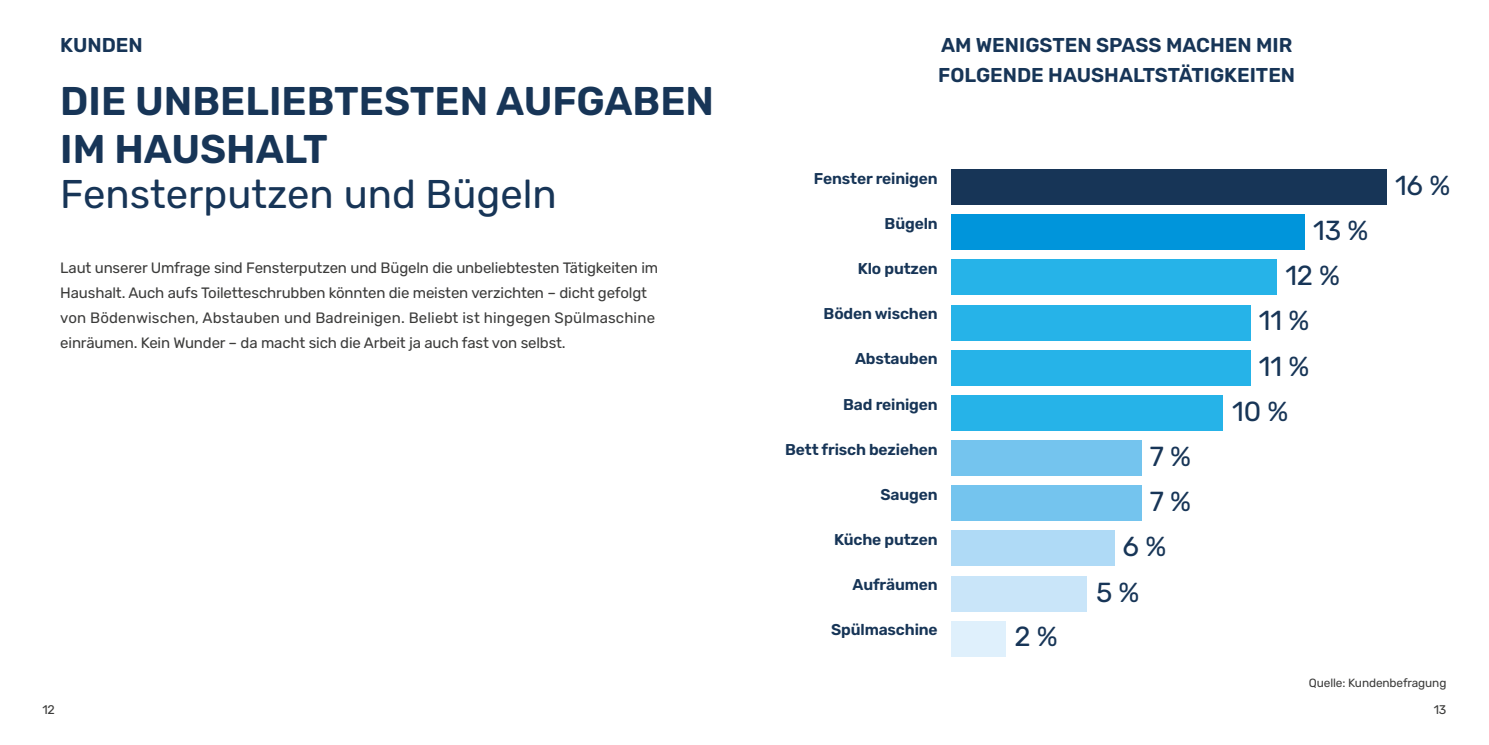
<style>
.page{position:relative;width:1489px;height:745px;background:#fff}
.page>*{position:absolute;margin:0;border:0;box-sizing:border-box;transform-origin:0 0}
.t1{font:600 40px/48px "Rubik";color:#173557}
.t2{font:40px "Rubik";color:#173557}
.t3{font:27.5px/45.1px "Rubik";letter-spacing:-.01em;color:#173557}
.t4{font:600 20px/30px "Rubik";color:#173557}
.t5{font:600 15.62px "Rubik";letter-spacing:-.01em;color:#173557}
.t6{font:15px/25px "Rubik";letter-spacing:-.01em;color:#3c3c3b}
.t7{font:12.5px "Rubik";color:#3c3c3b}
.t8{font:11.88px "Rubik";letter-spacing:-.01em;color:#3c3c3b}
</style>
<div class="page">
<div style="left:950px;top:530px;width:164px;height:36px;background:#afdaf6"></div>
<div style="left:950px;top:575px;width:136px;height:36px;background:#c9e5f9"></div>
<div style="left:950px;top:620px;width:55px;height:36px;background:#dff0fc"></div>
<div style="left:950px;top:485px;width:191px;height:35px;background:#74c4ee"></div>
<div style="left:950px;top:440px;width:191px;height:35px;background:#74c4ee"></div>
<div style="left:950px;top:349px;width:300px;height:36px;background:#26b3e8"></div>
<div style="left:950px;top:304px;width:300px;height:36px;background:#26b3e8"></div>
<div style="left:950px;top:214px;width:354px;height:36px;background:#0095db"></div>
<div style="left:950px;top:169px;width:435px;height:36px;background:#173557"></div>
<div style="left:950px;top:395px;width:272px;height:35px;background:#26b3e8"></div>
<div style="left:950px;top:259px;width:326px;height:36px;background:#26b3e8"></div>
<h3 class="t4" style="left:60px;top:31px;width:84px">KUNDEN</h3>
<h1 class="t1" style="left:60px;top:79px;width:655px">DIE UNBELIEBTESTEN AUFGABEN<br>IM HAUSHALT</h1>
<h1 class="t2" style="left:60px;top:165px;width:498px">Fensterputzen und Bügeln</h1>
<p class="t6" style="left:60px;top:256px;width:599px">Laut unserer Umfrage sind Fensterputzen und Bügeln die unbeliebtesten Tätigkeiten im Haushalt. Auch aufs Toiletteschrubben könnten die meisten verzichten – dicht gefolgt von Bödenwischen, Abstauben und Badreinigen. Beliebt ist hingegen Spülmaschine einräumen. Kein Wunder – da macht sich die Arbeit ja auch fast von selbst.</p>
<h3 class="t4" style="left:938px;top:31px;width:358px">AM WENIGSTEN SPASS MACHEN MIR<br>FOLGENDE HAUSHALTSTÄTIGKEITEN</h3>
<p class="t5" style="left:814px;top:167px;width:125px">Fenster reinigen</p>
<p class="t5" style="left:884px;top:212px;width:55px">Bügeln</p>
<p class="t5" style="left:857px;top:257px;width:81px">Klo putzen</p>
<p class="t5" style="left:823px;top:302px;width:116px">Böden wischen</p>
<p class="t5" style="left:855px;top:347px;width:84px">Abstauben</p>
<p class="t5" style="left:843px;top:392px;width:96px">Bad reinigen</p>
<p class="t5" style="left:785px;top:437px;width:154px">Bett frisch beziehen</p>
<p class="t5" style="left:880px;top:482px;width:59px">Saugen</p>
<p class="t5" style="left:834px;top:527px;width:105px">Küche putzen</p>
<p class="t5" style="left:852px;top:572px;width:87px">Aufräumen</p>
<p class="t5" style="left:831px;top:617px;width:108px">Spülmaschine</p>
<h2 class="t3" style="left:1014px;top:615px;width:45px">2 %</h2>
<h2 class="t3" style="left:1149px;top:435px;width:43px">7 %<br>7 %</h2>
<h2 class="t3" style="left:1095px;top:524px;width:72px;line-height:46px;text-indent:27px">6 %<br>5 %</h2>
<h2 class="t3" style="left:1313px;top:209px;width:57px">13 %</h2>
<h2 class="t3" style="left:1285px;top:254px;width:56px">12 %</h2>
<h2 class="t3" style="left:1258px;top:299px;width:52px">11 %</h2>
<h2 class="t3" style="left:1258px;top:344px;width:52px">11 %</h2>
<h2 class="t3" style="left:1232px;top:389px;width:58px">10 %</h2>
<h2 class="t3" style="left:1394px;top:164px;width:57px">16 %</h2>
<p class="t8" style="left:1308px;top:674px;width:139px">Quelle: Kundenbefragung</p>
<p class="t7" style="left:42px;top:700px;width:14px">12</p>
<p class="t7" style="left:1433px;top:700px;width:14px">13</p>
</div>
